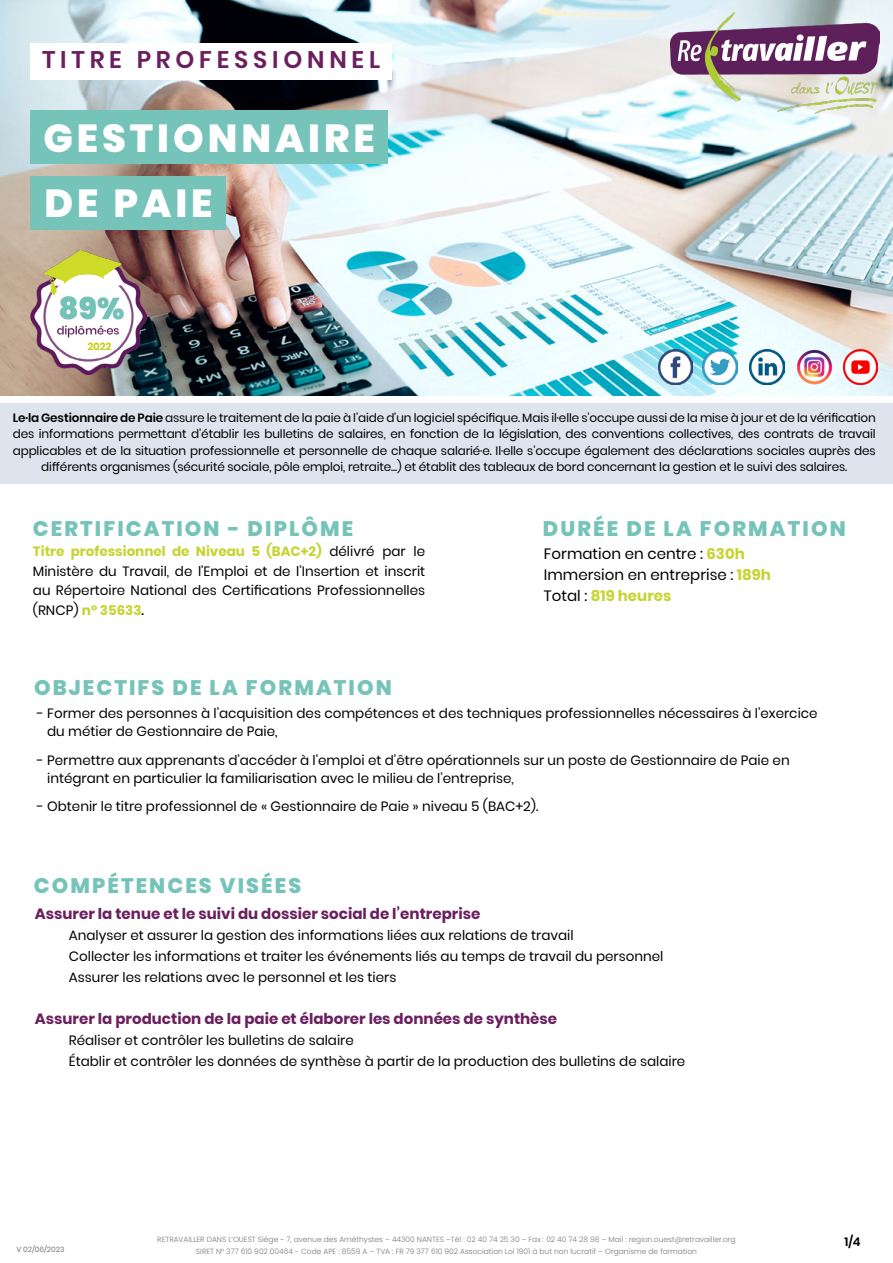
<style>
.page{position:relative;width:893px;height:1263px;background:#fff}
.page>*{position:absolute;margin:0;border:0;box-sizing:border-box;transform-origin:0 0}
.t1{font:800 39px "Poppins";letter-spacing:.1em;color:#fff}
.t2{font:600 24px "Poppins";letter-spacing:.2em;color:#6a1f5e}
.t3{font:800 21px "Poppins";letter-spacing:.1em;color:#75c3b9}
.t4{font:700 15px "Poppins";color:#6a1f5e}
.t5{font:15px/21px "Poppins";color:#000}
.t6{font:13.5px/19.5px "Poppins";color:#000}
.t7{font:12px/16.5px "Poppins";letter-spacing:-.01em;color:#000;text-align:center}
.t8{font:600 12px "Poppins";color:#000}
.t9{font:300 7.5px/12px "Poppins";color:#787878;text-align:center}
.t10{font:7.5px "Poppins";color:#787878}
.s1{font-weight:600}
.s2{font-weight:700;color:#c5d430}
.s3{font-weight:500}
</style>
<div class="page">
<img style="left:0;top:0;width:893px;height:395px">
<div style="left:31px;top:43px;width:361px;height:37px;background:#fff"></div>
<div style="left:31px;top:111px;width:357px;height:53px;background:#75c3b9"></div>
<img style="left:671px;top:13px;width:209px;height:101px">
<div style="left:0;top:403px;width:893px;height:81px;background:#dfe3ed"></div>
<div style="left:31px;top:176px;width:195px;height:54px;background:#75c3b9"></div>
<img style="left:31px;top:250px;width:115px;height:124px">
<img style="left:658px;top:350px;width:35px;height:34px">
<img style="left:703px;top:350px;width:34px;height:34px">
<img style="left:749px;top:350px;width:35px;height:34px">
<img style="left:794px;top:349px;width:41px;height:36px">
<img style="left:843px;top:350px;width:35px;height:34px">
<h2 class="t2" style="left:42px;top:46px;width:340px">TITRE PROFESSIONNEL</h2>
<h1 class="t1" style="left:43px;top:115px;width:333px">GESTIONNAIRE</h1>
<h1 class="t1" style="left:44px;top:181px;width:169px">DE PAIE</h1>
<p class="t7" style="left:13px;top:409px;width:864px"><span class="s1">Le·la Gestionnaire de Paie</span> assure le traitement de la paie à l’aide d’un logiciel spécifique. Mais il·elle s’occupe aussi de la mise à jour et de la vérification des informations permettant d’établir les bulletins de salaires, en fonction de la législation, des conventions collectives, des contrats de travail applicables et de la situation professionnelle et personnelle de chaque salarié·e. Il·elle s’occupe également des déclarations sociales auprès des différents organismes (sécurité sociale, pôle emploi, retraite...) et établit des tableaux de bord concernant la gestion et le suivi des salaires.</p>
<h3 class="t3" style="left:33px;top:516px;width:322px">CERTIFICATION - DIPLÔME</h3>
<h3 class="t3" style="left:543px;top:516px;width:304px">DURÉE DE LA FORMATION</h3>
<p class="t6" style="left:33px;top:542px;width:394px;text-align:justify"><span class="s2">Titre professionnel de Niveau 5 (BAC+2)</span> délivré par le Ministère du Travail, de l’Emploi et de l’Insertion et inscrit au Répertoire National des Certifications Professionnelles (RNCP) <span class="s2">n° 35633</span><span class="s3">.</span></p>
<p class="t5" style="left:544px;top:543px;width:229px">Formation en centre : <span class="s2">630h<br></span>Immersion en entreprise : <span class="s2">189h<br></span>Total : <span class="s2">819 heures</span></p>
<h3 class="t3" style="left:34px;top:675px;width:359px">OBJECTIFS DE LA FORMATION</h3>
<p class="t6" style="left:47px;top:704px;width:772px;line-height:18px;text-indent:-10px">- Former des personnes à l’acquisition des compétences et des techniques professionnelles nécessaires à l’exercice du métier de Gestionnaire de Paie,</p>
<p class="t6" style="left:47px;top:751px;width:744px;line-height:18px;text-indent:-10px">- Permettre aux apprenants d’accéder à l’emploi et d’être opérationnels sur un poste de Gestionnaire de Paie en intégrant en particulier la familiarisation avec le milieu de l’entreprise,</p>
<p class="t6" style="left:37px;top:797px;width:503px">- Obtenir le titre professionnel de « Gestionnaire de Paie » niveau 5 (BAC+2).</p>
<h3 class="t3" style="left:34px;top:874px;width:269px">COMPÉTENCES VISÉES</h3>
<p class="t4" style="left:35px;top:905px;width:447px">Assurer la tenue et le suivi du dossier social de l’entreprise</p>
<p class="t6" style="left:69px;top:925px;width:596px;line-height:21px">Analyser et assurer la gestion des informations liées aux relations de travail<br>Collecter les informations et traiter les événements liés au temps de travail du personnel<br>Assurer les relations avec le personnel et les tiers</p>
<p class="t4" style="left:35px;top:1010px;width:524px">Assurer la production de la paie et élaborer les données de synthèse</p>
<p class="t6" style="left:69px;top:1030px;width:618px;line-height:21px">Réaliser et contrôler les bulletins de salaire<br>Établir et contrôler les données de synthèse à partir de la production des bulletins de salaire</p>
<p class="t10" style="left:16px;top:1245px;width:50px">V 02/06/2023</p>
<p class="t9" style="left:157px;top:1233px;width:580px">RETRAVAILLER DANS L’OUEST Siège - 7, avenue des Améthystes – 44300 NANTES –Tél : 02 40 74 25 30 – Fax : 02 40 74 28 98 – Mail : region.ouest@retravailler.org<br>SIRET N° 377 610 902 00464 - Code APE : 8559 A – TVA : FR 79 377 610 902 Association Loi 1901 à but non lucratif – Organisme de formation</p>
<p class="t8" style="left:844px;top:1235px;width:18px">1/4</p>
</div>
